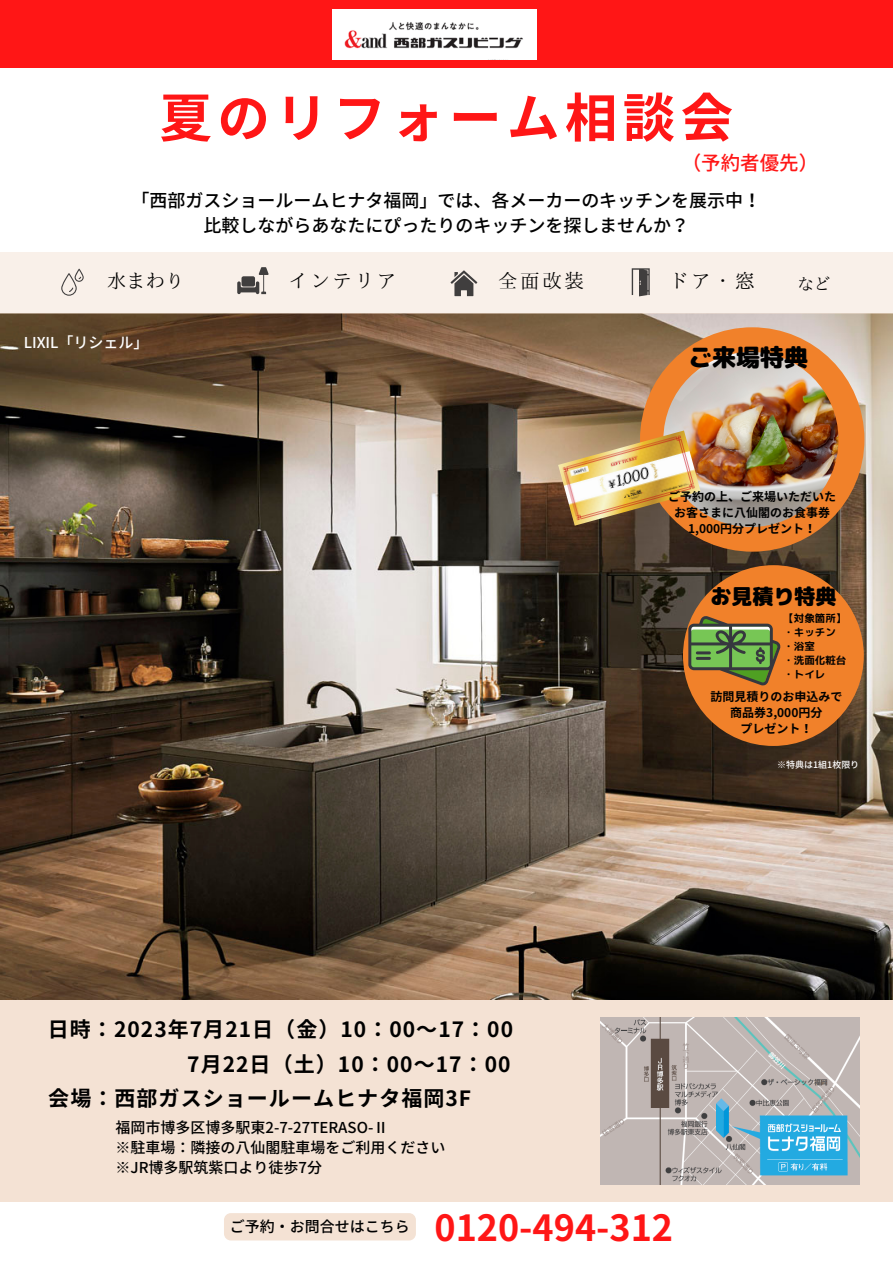
<style>
.page{position:relative;width:893px;height:1264px;background:#fff}
.page>*{position:absolute;margin:0;border:0;box-sizing:border-box;transform-origin:0 0}
.t1{font:700 52.65px "Noto Sans JP";letter-spacing:.1em;color:#ff1616}
.t2{font:700 36px "Noto Sans JP";color:#ff1616}
.t3{font:24px "rounded mplus 1 p black";color:#000}
.t4{font:700 21px "Noto Sans JP";letter-spacing:.05em;color:#000}
.t5{font:21px "rounded mplus 1 p black";color:#000}
.t6{font:19.5px "IP Aex Mincho";letter-spacing:.13em;color:#000}
.t7{font:500 19.5px "Noto Sans JP";color:#ff1616}
.t8{font:500 18px "Noto Sans JP";color:#000}
.t9{font:16.5px "IP Aex Mincho";color:#000}
.t10{font:500 15px "Noto Sans JP";color:#000}
.t11{font:500 15px "Noto Sans JP";color:#fff}
.t12{font:700 12px "Noto Sans JP";color:#000}
.t13{font:10.5px "rounded mplus 1 p bold";color:#000}
.t14{font:500 9px "Noto Sans JP";color:#fff}
</style>
<div class="page">
<img style="left:0;top:314px;width:892px;height:685px">
<div style="left:640px;top:327px;width:224px;height:224px;background:#f1812a;border-radius:50%"></div>
<div style="left:0;top:252px;width:892px;height:62px;background:#f9f0e9"></div>
<div style="left:0;top:0;width:892px;height:67px;background:#ff1616"></div>
<svg style="left:61px;top:269px;width:23px;height:27px"></svg>
<svg style="left:450px;top:270px;width:27px;height:26px"></svg>
<svg style="left:631px;top:268px;width:18px;height:28px"></svg>
<div style="left:1px;top:999px;width:891px;height:202px;background:#f4e2d4"></div>
<img style="left:600px;top:1017px;width:259px;height:167px">
<svg style="left:237px;top:267px;width:32px;height:27px"></svg>
<img style="left:663px;top:352px;width:175px;height:175px;border-radius:50%">
<img style="left:558px;top:430px;width:142px;height:95px">
<div style="left:683px;top:565px;width:180px;height:181px;background:#f1812a;border-radius:50%"></div>
<svg style="left:688px;top:616px;width:92px;height:69px"></svg>
<img style="left:332px;top:9px;width:205px;height:51px">
<div style="left:224px;top:1213px;width:192px;height:27px;background:#f4e2d4;border-radius:7px"></div>
<p class="t1" style="left:159px;top:76px;width:575px">夏のリフォーム相談会</p>
<p class="t7" style="left:681px;top:147px;width:138px">（予約者優先）</p>
<p class="t8" style="left:131px;top:186px;width:631px">「西部ガスショールームヒナタ福岡」では、各メーカーのキッチンを展示中！</p>
<p class="t8" style="left:203px;top:211px;width:487px">比較しながらあなたにぴったりのキッチンを探しませんか？</p>
<p class="t6" style="left:288px;top:271px;width:109px">インテリア</p>
<p class="t6" style="left:498px;top:271px;width:87px">全面改装</p>
<p class="t6" style="left:669px;top:271px;width:87px">ドア・窓</p>
<p class="t6" style="left:107px;top:271px;width:79px">水まわり</p>
<p class="t9" style="left:797px;top:276px;width:34px">など</p>
<p class="t11" style="left:24px;top:330px;width:126px">LIXIL「リシェル」</p>
<p class="t4" style="left:48px;top:1012px;width:466px">日時：2023年7月 21日（金）10：00～17：00</p>
<p class="t4" style="left:187px;top:1047px;width:325px">7月 22日（土）10：00～17：00</p>
<p class="t4" style="left:48px;top:1081px;width:424px">会場：西部ガスショールームヒナタ福岡3F</p>
<p class="t10" style="left:115px;top:1115px;width:274px">福岡市博多区博多駅東2-7-27TERASO-Ⅱ</p>
<p class="t10" style="left:115px;top:1135px;width:331px">※駐車場：隣接の八仙閣駐車場をご利用ください</p>
<p class="t10" style="left:115px;top:1155px;width:208px">※JR博多駅筑紫口より徒歩7分</p>
<p class="t3" style="left:688px;top:340px;width:121px">ご来場特典</p>
<p class="t12" style="left:668px;top:486px;width:169px">ご予約の上、ご来場いただいた</p>
<p class="t12" style="left:674px;top:502px;width:157px">お客さまに八仙閣のお食事券</p>
<p class="t12" style="left:688px;top:518px;width:130px">1,000円分プレゼント！</p>
<p class="t5" style="left:710px;top:581px;width:127px">お見積り特典</p>
<p class="t13" style="left:783px;top:611px;width:64px">【対象箇所】</p>
<p class="t13" style="left:783px;top:625px;width:54px">・キッチン</p>
<p class="t13" style="left:783px;top:639px;width:33px">・浴室</p>
<p class="t13" style="left:783px;top:653px;width:64px">・洗面化粧台</p>
<p class="t13" style="left:783px;top:667px;width:43px">・トイレ</p>
<p class="t12" style="left:710px;top:687px;width:133px">訪問見積りのお申込みで</p>
<p class="t12" style="left:730px;top:703px;width:94px">商品券3,000円分</p>
<p class="t12" style="left:740px;top:719px;width:73px">プレゼント！</p>
<p class="t14" style="left:777px;top:757px;width:84px">※特典は1組1枚限り</p>
<p class="t10" style="left:230px;top:1214px;width:181px">ご予約・お問合せはこちら</p>
<p class="t2" style="left:434px;top:1198px;width:240px">0120-494-312</p>
</div>
